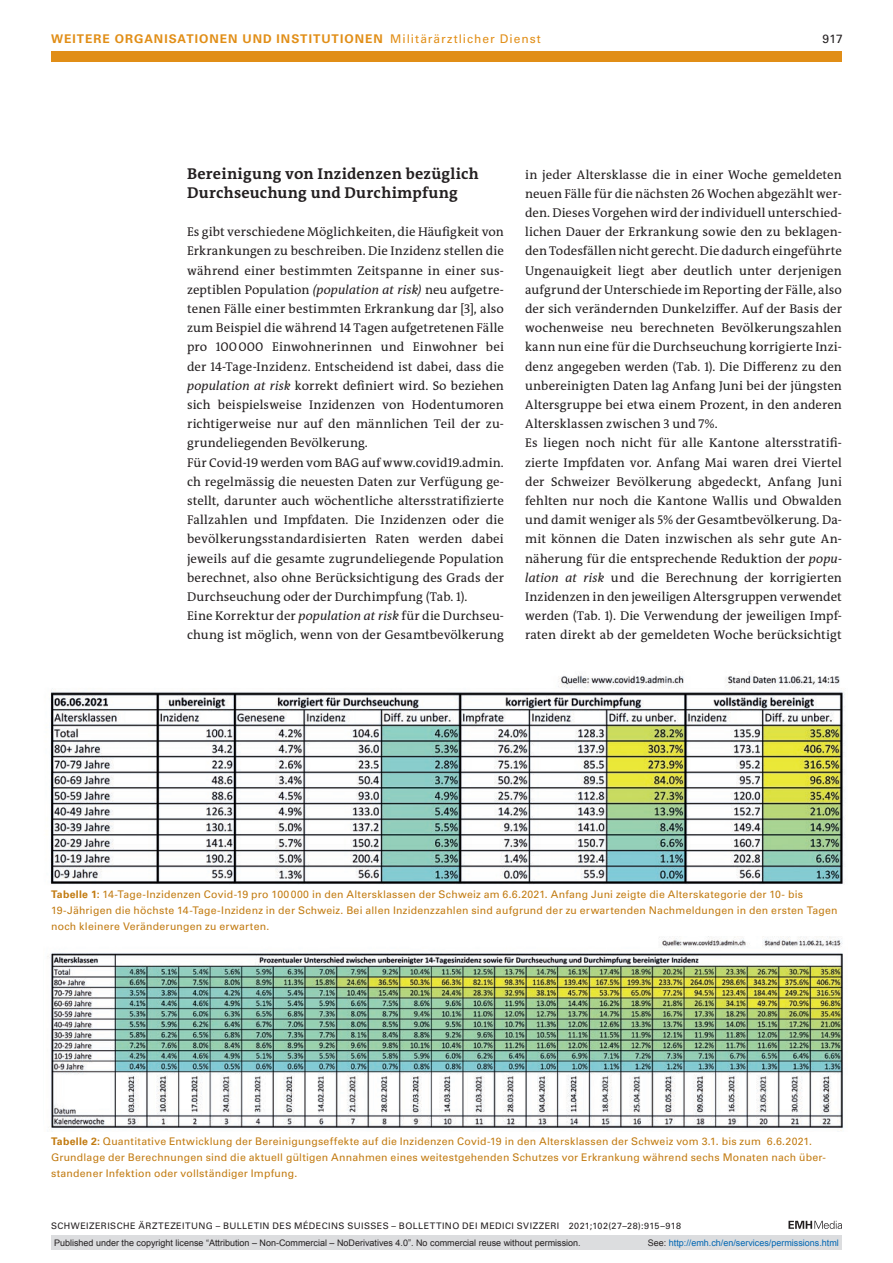
<style>
.page{position:relative;width:893px;height:1263px;background:#fff}
.page>*{position:absolute;margin:0;border:0;box-sizing:border-box;transform-origin:0 0}
.section-h1{font:700 15.75px/19.2px "The Antiqua B W7";letter-spacing:.015em;color:#231f20}
.section-pn{font:12.75px/19.2px "The Antiqua B W5 Plain";letter-spacing:.005em;color:#231f20;text-align:justify}
.t1{font:700 12px "Univers LT Std";letter-spacing:.085em;color:#e18e17}
.t2{font:12px "Univers LT Std";color:#231f20}
.fig-caption{font:10.5px/15.8px "Univers LT Std";letter-spacing:.02em;color:#c27b11}
.t3{font:9px "Arial";color:#231f20}
.fusszeile{font:9px "Univers LT Std";letter-spacing:.05em;color:#231f20}
.t4{font:9px "Arial";color:#0066b3}
.s1{font-weight:400}
.s2{font-style:italic}
.s3{font-weight:700}
.s4{color:#231f20}
</style>
<div class="page">
<svg style="left:788px;top:1221px;width:54px;height:8px"></svg>
<div style="left:51px;top:51px;width:791px;height:11px;background:#e18e17"></div>
<img style="left:50px;top:675px;width:795px;height:210px">
<img style="left:47px;top:936px;width:796px;height:195px">
<div style="left:51px;top:1235px;width:791px;height:15px;background:#dcdddf"></div>
<p class="t1" style="left:51px;top:31px;width:491px">WEITERE ORGANISATIONEN UND INSTITUTIONEN <span class="s1">Militärärztlicher Dienst</span></p>
<p class="t2" style="left:823px;top:31px;width:22px">917</p>
<p class="section-h1" style="left:187px;top:164px;width:293px">Bereinigung von Inzidenzen bezüglich<br>Durchseuchung und Durchimpfung</p>
<p class="section-pn" style="left:187px;top:222px;width:318px">Es gibt verschiedene Möglichkeiten, die Häufigkeit von Erkrankungen zu beschreiben. Die Inzidenz stellen die während einer bestimmten Zeitspanne in einer sus&shy;zeptiblen Population <span class="s2">(population at risk)</span> neu aufgetre&shy;tenen Fälle einer bestimmten Erkrankung dar [3], also zum Beispiel die während 14 Tagen aufgetretenen Fälle pro 100000 Einwohnerinnen und Einwohner bei der 14-Tage-Inzidenz. Entscheidend ist dabei, dass die <span class="s2">population at risk</span> korrekt definiert wird. So beziehen sich beispielsweise Inzidenzen von Hodentumoren richtigerweise nur auf den männlichen Teil der zu&shy;grundeliegenden Bevölkerung.</p>
<p class="section-pn" style="left:187px;top:453px;width:318px">Für Covid-19 werden vom BAG auf www.covid19.admin. ch regelmässig die neuesten Daten zur Verfügung ge&shy;stellt, darunter auch wöchentliche altersstratifizierte Fallzahlen und Impfdaten. Die Inzidenzen oder die bevölkerungsstandardisierten Raten werden dabei jeweils auf die gesamte zugrundeliegende Population berechnet, also ohne Berücksichtigung des Grads der Durchseuchung oder der Durchimpfung (Tab. 1).</p>
<p class="section-pn" style="left:187px;top:606px;width:318px">Eine Korrektur der <span class="s2">population at risk</span> für die Durchseu&shy;chung ist möglich, wenn von der Gesamtbevölkerung</p>
<p class="section-pn" style="left:525px;top:165px;width:318px">in jeder Altersklasse die in einer Woche gemeldeten neuen Fälle für die nächsten 26 Wochen abgezählt wer&shy;den. Dieses Vorgehen wird der individuell unterschied&shy;lichen Dauer der Erkrankung sowie den zu beklagen&shy;den Todesfällen nicht gerecht. Die dadurch eingeführte Ungenauigkeit liegt aber deutlich unter derjenigen aufgrund der Unterschiede im Reporting der Fälle, also der sich verändernden Dunkelziffer. Auf der Basis der wochenweise neu berechneten Bevölkerungszahlen kann nun eine für die Durchseuchung korrigierte Inzi&shy;denz angegeben werden (Tab. 1). Die Differenz zu den unbereinigten Daten lag Anfang Juni bei der jüngsten Altersgruppe bei etwa einem Prozent, in den anderen Altersklassen zwischen 3 und 7%.</p>
<p class="section-pn" style="left:525px;top:434px;width:318px">Es liegen noch nicht für alle Kantone altersstratifi&shy;zierte Impfdaten vor. Anfang Mai waren drei Viertel der Schweizer Bevölkerung abgedeckt, Anfang Juni fehlten nur noch die Kantone Wallis und Obwalden und damit weniger als 5% der Gesamtbevölkerung. Da&shy;mit können die Daten inzwischen als sehr gute An&shy;näherung für die entsprechende Reduktion der <span class="s2">popu&shy;lation at risk</span> und die Berechnung der korrigierten Inzidenzen in den jeweiligen Altersgruppen verwendet werden (Tab. 1). Die Verwendung der jeweiligen Impf&shy;raten direkt ab der gemeldeten Woche berücksichtigt</p>
<p class="fig-caption" style="left:51px;top:887px;width:788px"><span class="s3">Tabelle 1:</span> 14-Tage-Inzidenzen Covid-19 pro 100000 in den Altersklassen der Schweiz am 6.6.2021. Anfang Juni zeigte die Alterskategorie der 10- bis<br>19-Jährigen die höchste 14-Tage-Inzidenz in der Schweiz. Bei allen Inzidenzzahlen sind aufgrund der zu erwartenden Nachmeldungen in den ersten Tagen noch kleinere Veränderungen zu erwarten.</p>
<p class="fig-caption" style="left:51px;top:1134px;width:776px"><span class="s3">Tabelle 2:</span> Quantitative Entwicklung der Bereinigungseffekte auf die Inzidenzen Covid-19 in den Altersklassen der Schweiz vom 3.1. bis zum 6.6.2021.<br>Grundlage der Berechnungen sind die aktuell gültigen Annahmen eines weitestgehenden Schutzes vor Erkrankung während sechs Monaten nach über&shy;standener Infektion oder vollständiger Impfung.</p>
<p class="fusszeile" style="left:51px;top:1220px;width:631px">SCHWEIZERISCHE ÄRZTEZEITUNG – BULLETIN DES MÉDECINS SUISSES – BOLLETTINO DEI MEDICI SVIZZERI 2021;102(27–28):915–918</p>
<p class="t3" style="left:54px;top:1237px;width:528px">Published under the copyright license “Attribution – Non-Commercial – NoDerivatives 4.0”. No commercial reuse without permission.</p>
<p class="t4" style="left:648px;top:1237px;width:193px"><span class="s4">See:</span> http://emh.ch/en/services/permissions.html</p>
</div>
